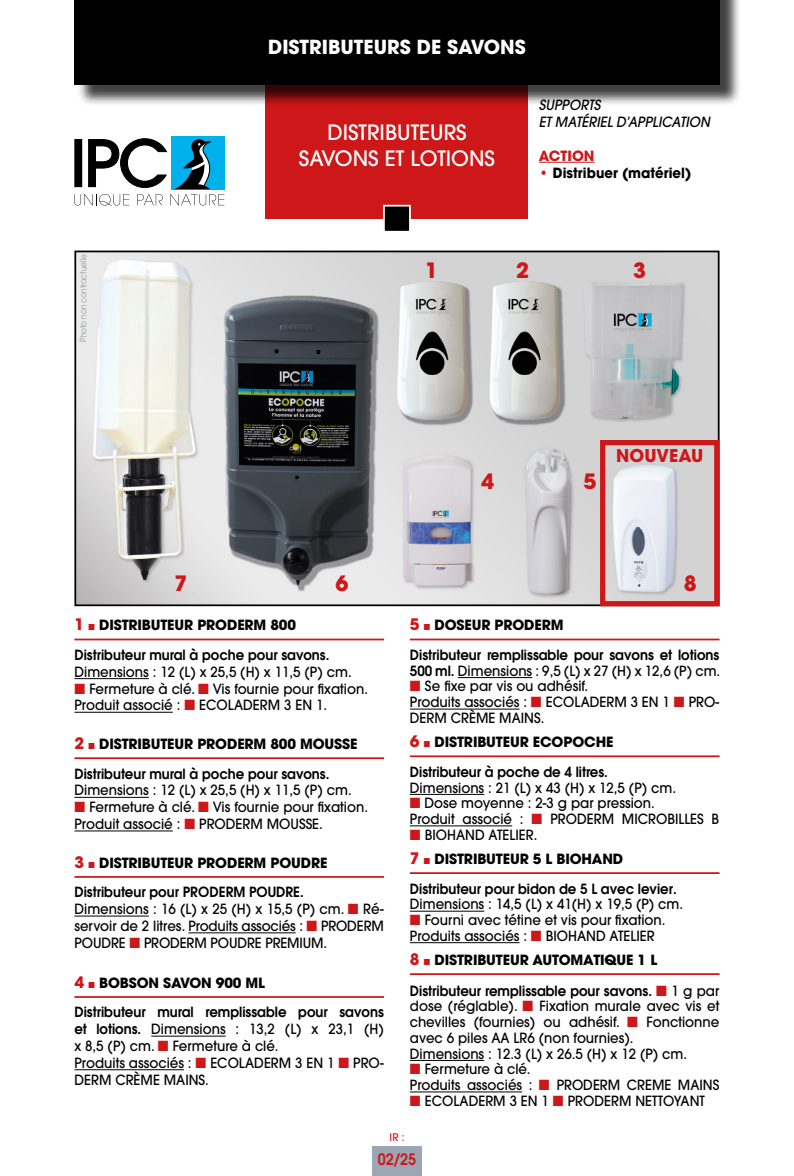
<style>
.page{position:relative;width:794px;height:1176px;background:#fff}
.page>*{position:absolute;margin:0;border:0;box-sizing:border-box;transform-origin:0 0}
.t1{font:500 21px "ITC Avant Garde Std";color:#fff}
.t2{font:700 21px "ITC Avant Garde Std";color:#cd1719}
.t3{font:700 19.25px "ITC Avant Garde Std";color:#fff}
.t4{font:700 17.5px "ITC Avant Garde Std";color:#cd1719}
.t5{font:600 15.75px "ITC Avant Garde Std";color:#cd1719;scale:.9 1}
.t6{font:500 14px/16.8px "ITC Avant Garde Std";color:#000;text-align:justify;scale:.95 1}
.t7{font:600 14px/15.8px "ITC Avant Garde Std";color:#000;scale:.95 1}
.t8{font:700 14px "ITC Avant Garde Std";letter-spacing:-.01em;color:#000}
.t9{font:italic 500 14px "ITC Avant Garde Std";color:#000;scale:.95 1}
.t10{font:700 14px "ITC Avant Garde Std";letter-spacing:-.01em;color:#000;scale:.95 1}
.t11{font:700 14px "ITC Avant Garde Std";color:#cd1719}
.t12{font:500 10.5px "ITC Avant Garde Std";color:#cd1719}
.t13{font:8.75px "ITC Avant Garde Std";color:#91989c;scale:.85 1}
.s1{color:#cd1719}
.s2{font-size:15.75px;color:#cd1719}
.s3{font-weight:500}
.s4{font-weight:600}
</style>
<div class="page">
<div style="left:266px;top:79px;width:262px;height:140px;background:#cd1719"></div>
<div style="left:77px;top:0;width:664px;height:106px;background:#000;opacity:.75"></div>
<div style="left:74px;top:0;width:645px;height:84px;background:#000"></div>
<div style="left:372px;top:1146px;width:50px;height:30px;background:#9ca7b3"></div>
<div style="left:171px;top:136px;width:53px;height:53px;background:#00b1eb"></div>
<svg style="left:74px;top:138px;width:150px;height:67px"></svg>
<div style="left:384px;top:206px;width:26px;height:26px;background:#000"></div>
<div style="left:383px;top:205px;width:28px;height:28px;border:2px solid #fff"></div>
<img style="left:77px;top:254px;width:639px;height:349px">
<div style="left:74px;top:251px;width:645px;height:355px;border:2px solid #000"></div>
<hr style="left:410px;top:794px;width:74px;height:1px;background:#000">
<hr style="left:410px;top:825px;width:102px;height:1px;background:#000">
<hr style="left:410px;top:755px;width:309px;height:2px;background:#cd1719">
<hr style="left:151px;top:1036px;width:75px;height:1px;background:#000">
<hr style="left:74px;top:1069px;width:110px;height:1px;background:#000">
<hr style="left:74px;top:996px;width:310px;height:2px;background:#cd1719">
<hr style="left:539px;top:162px;width:55px;height:1px;background:#cd1719">
<hr style="left:458px;top:677px;width:74px;height:1px;background:#000">
<hr style="left:410px;top:709px;width:109px;height:1px;background:#000">
<hr style="left:410px;top:638px;width:309px;height:2px;background:#cd1719">
<hr style="left:74px;top:678px;width:75px;height:1px;background:#000">
<hr style="left:74px;top:712px;width:99px;height:1px;background:#000">
<hr style="left:74px;top:638px;width:310px;height:2px;background:#cd1719">
<hr style="left:74px;top:797px;width:75px;height:1px;background:#000">
<hr style="left:74px;top:830px;width:99px;height:1px;background:#000">
<hr style="left:74px;top:757px;width:310px;height:2px;background:#cd1719">
<hr style="left:74px;top:916px;width:75px;height:1px;background:#000">
<hr style="left:188px;top:932px;width:108px;height:1px;background:#000">
<hr style="left:74px;top:876px;width:310px;height:2px;background:#cd1719">
<hr style="left:410px;top:911px;width:74px;height:1px;background:#000">
<hr style="left:410px;top:942px;width:109px;height:1px;background:#000">
<hr style="left:410px;top:872px;width:309px;height:2px;background:#cd1719">
<hr style="left:410px;top:1060px;width:74px;height:1px;background:#000">
<hr style="left:410px;top:1091px;width:112px;height:1px;background:#000">
<hr style="left:410px;top:973px;width:309px;height:2px;background:#cd1719">
<div style="left:600px;top:440px;width:119px;height:166px;border:5px solid #cd1719"></div>
<p class="t13" style="left:78px;top:342px;width:105px;rotate:-90deg">Photo non contractuelle</p>
<p class="t3" style="left:268px;top:34px;width:259px">DISTRIBUTEURS DE SAVONS</p>
<p class="t1" style="left:327px;top:119px;width:141px">DISTRIBUTEURS</p>
<p class="t1" style="left:299px;top:144px;width:198px">SAVONS ET LOTIONS</p>
<p class="t9" style="left:539px;top:97px;width:66px">SUPPORTS</p>
<p class="t9" style="left:539px;top:113px;width:182px">ET MATÉRIEL D’APPLICATION</p>
<p class="t11" style="left:539px;top:146px;width:57px">ACTION</p>
<p class="t10" style="left:539px;top:163px;width:162px"><span class="s1">•</span> Distribuer (matériel)</p>
<p class="t2" style="left:425px;top:257px;width:14px">1</p>
<p class="t2" style="left:516px;top:257px;width:14px">2</p>
<p class="t2" style="left:633px;top:257px;width:14px">3</p>
<p class="t2" style="left:175px;top:569px;width:14px">7</p>
<p class="t2" style="left:335px;top:569px;width:14px">6</p>
<p class="t2" style="left:481px;top:468px;width:14px">4</p>
<p class="t2" style="left:583px;top:468px;width:14px">5</p>
<p class="t4" style="left:616px;top:444px;width:89px">NOUVEAU</p>
<p class="t2" style="left:684px;top:569px;width:14px">8</p>
<p class="t8" style="left:74px;top:616px;width:223px"><span class="s2">1</span> <span class="s1">■</span> DISTRIBUTEUR PRODERM 800</p>
<p class="t8" style="left:410px;top:616px;width:155px"><span class="s2">5</span> <span class="s1">■</span> DOSEUR PRODERM</p>
<p class="t7" style="left:74px;top:647px;width:270px">Distributeur mural à poche pour savons.</p>
<p class="t6" style="left:74px;top:663px;width:293px">Dimensions : 12 (L) x 25,5 (H) x 11,5 (P) cm.</p>
<p class="t6" style="left:74px;top:680px;width:311px"><span class="s1">■</span> Fermeture à clé. <span class="s1">■</span> Vis fournie pour fixation.</p>
<p class="t6" style="left:74px;top:697px;width:267px">Produit associé : <span class="s1">■</span> ECOLADERM 3 EN 1.</p>
<p class="t7" style="left:410px;top:647px;width:328px">Distributeur remplissable pour savons et lotions<br>500 ml. <span class="s3">Dimensions : 9,5 (L) x 27 (H) x 12,6 (P) cm.</span></p>
<p class="t6" style="left:410px;top:678px;width:189px"><span class="s1">■</span> Se fixe par vis ou adhésif.</p>
<p class="t6" style="left:410px;top:694px;width:327px;line-height:15.8px">Produits associés : <span class="s1">■</span> ECOLADERM 3 EN 1 <span class="s1">■</span> PRO-<br>DERM CRÈME MAINS.</p>
<p class="t8" style="left:74px;top:734px;width:284px"><span class="s2">2</span> <span class="s1">■</span> DISTRIBUTEUR PRODERM 800 MOUSSE</p>
<p class="t8" style="left:410px;top:732px;width:205px"><span class="s2">6</span> <span class="s1">■</span> DISTRIBUTEUR ECOPOCHE</p>
<p class="t7" style="left:74px;top:765px;width:270px">Distributeur mural à poche pour savons.</p>
<p class="t6" style="left:74px;top:782px;width:293px">Dimensions : 12 (L) x 25,5 (H) x 11,5 (P) cm.</p>
<p class="t6" style="left:74px;top:798px;width:311px"><span class="s1">■</span> Fermeture à clé. <span class="s1">■</span> Vis fournie pour fixation.</p>
<p class="t6" style="left:74px;top:815px;width:263px">Produit associé : <span class="s1">■</span> PRODERM MOUSSE.</p>
<p class="t7" style="left:410px;top:763px;width:210px">Distributeur à poche de 4 litres.</p>
<p class="t6" style="left:410px;top:779px;width:282px">Dimensions : 21 (L) x 43 (H) x 12,5 (P) cm.</p>
<p class="t6" style="left:410px;top:794px;width:259px"><span class="s1">■</span> Dose moyenne : 2-3 g par pression.</p>
<p class="t6" style="left:410px;top:810px;width:327px">Produit associé : <span class="s1">■</span> PRODERM MICROBILLES B</p>
<p class="t6" style="left:410px;top:826px;width:136px"><span class="s1">■</span> BIOHAND ATELIER.</p>
<p class="t8" style="left:74px;top:853px;width:255px"><span class="s2">3</span> <span class="s1">■</span> DISTRIBUTEUR PRODERM POUDRE</p>
<p class="t8" style="left:410px;top:849px;width:215px"><span class="s2">7</span> <span class="s1">■</span> DISTRIBUTEUR 5 L BIOHAND</p>
<p class="t7" style="left:74px;top:884px;width:243px">Distributeur pour PRODERM POUDRE.</p>
<p class="t6" style="left:74px;top:900px;width:327px">Dimensions : 16 (L) x 25 (H) x 15,5 (P) cm. <span class="s1">■</span> Ré&shy;servoir de 2 litres. Produits associés : <span class="s1">■</span> PRODERM POUDRE <span class="s1">■</span> PRODERM POUDRE PREMIUM.</p>
<p class="t7" style="left:410px;top:880px;width:282px">Distributeur pour bidon de 5 L avec levier.</p>
<p class="t6" style="left:410px;top:895px;width:289px">Dimensions : 14,5 (L) x 41(H) x 19,5 (P) cm.</p>
<p class="t6" style="left:410px;top:911px;width:271px"><span class="s1">■</span> Fourni avec tétine et vis pour fixation.</p>
<p class="t6" style="left:410px;top:927px;width:259px">Produits associés : <span class="s1">■</span> BIOHAND ATELIER</p>
<p class="t8" style="left:410px;top:950px;width:249px"><span class="s2">8</span> <span class="s1">■</span> DISTRIBUTEUR AUTOMATIQUE 1 L</p>
<p class="t8" style="left:74px;top:973px;width:192px"><span class="s2">4</span> <span class="s1">■</span> BOBSON SAVON 900 ML</p>
<p class="t6" style="left:74px;top:1004px;width:327px"><span class="s4">Distributeur mural remplissable pour savons et lotions.</span> Dimensions : 13,2 (L) x 23,1 (H) x 8,5 (P) cm. <span class="s1">■</span> Fermeture à clé.</p>
<p class="t6" style="left:74px;top:1054px;width:327px">Produits associés : <span class="s1">■</span> ECOLADERM 3 EN 1 <span class="s1">■</span> PRO-<br>DERM CRÈME MAINS.</p>
<p class="t6" style="left:410px;top:982px;width:327px;line-height:15.8px"><span class="s4">Distributeur remplissable pour savons.</span> <span class="s1">■</span> 1 g par dose (réglable). <span class="s1">■</span> Fixation murale avec vis et chevilles (fournies) ou adhésif. <span class="s1">■</span> Fonctionne avec 6 piles AA LR6 (non fournies).</p>
<p class="t6" style="left:410px;top:1045px;width:293px">Dimensions : 12.3 (L) x 26.5 (H) x 12 (P) cm.</p>
<p class="t6" style="left:410px;top:1060px;width:128px"><span class="s1">■</span> Fermeture à clé.</p>
<p class="t6" style="left:410px;top:1076px;width:327px">Produits associés : <span class="s1">■</span> PRODERM CREME MAINS</p>
<p class="t6" style="left:410px;top:1092px;width:312px"><span class="s1">■</span> ECOLADERM 3 EN 1 <span class="s1">■</span> PRODERM NETTOYANT</p>
<p class="t12" style="left:390px;top:1130px;width:16px">IR :</p>
<p class="t5" style="left:378px;top:1149px;width:44px">02/25</p>
</div>
